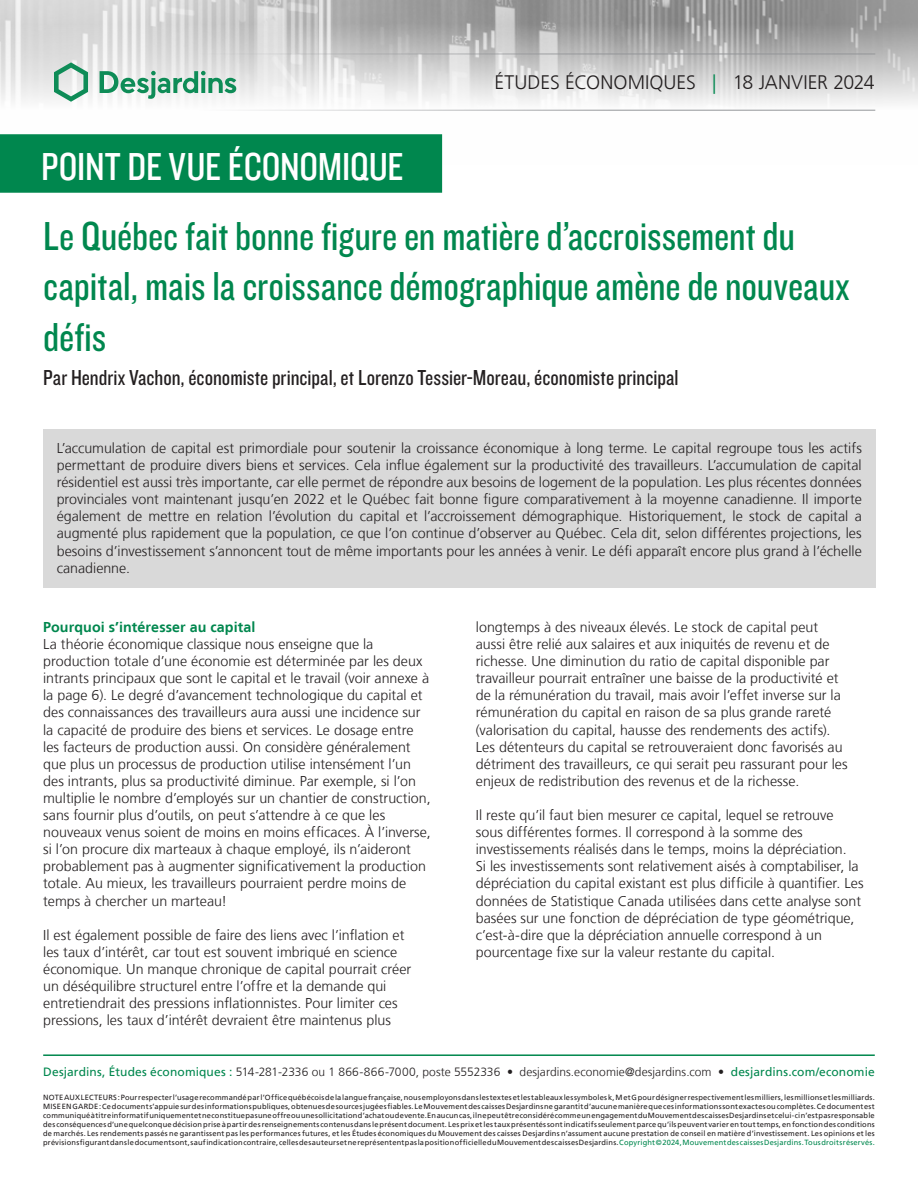
<style>
.page{position:relative;width:918px;height:1188px;background:#fff}
.page>*{position:absolute;margin:0;border:0;box-sizing:border-box;transform-origin:0 0}
.Pub_Titre{font:42px/50.4px "Knockout 29 Junior Ltweight";letter-spacing:-.005em;color:#00874e}
.t1{font:40.5px "Knockout 29 Junior Ltweight";letter-spacing:-.005em;color:#fff}
.Pub_Signature{font:22.5px "Knockout 29 Junior Ltweight";color:#231f20}
.t2{font:300 19.5px "Frutiger LT";color:#231f20}
.Encadre_Texte{font:300 14.25px/17.1px "Frutiger LT";color:#231f20}
.Texte_Titre{font:700 14.25px "Frutiger LT";letter-spacing:.005em;color:#00874e}
.t3{font:300 12px "Frutiger LT";letter-spacing:.005em;color:#231f20}
.t4{font:7.5px/9px "Frutiger LT";letter-spacing:.025em;color:#231f20;text-align:justify}
.s1{color:#00874e}
.s2{font-weight:400;color:#00874e}
</style>
<div class="page">
<img style="left:0;top:0;width:918px;height:164px">
<hr style="left:43px;top:54px;width:832px;height:1px;background:#939598">
<hr style="left:43px;top:110px;width:832px;height:1px;background:#939598">
<svg style="left:54px;top:62px;width:34px;height:40px"></svg>
<svg style="left:100px;top:71px;width:136px;height:28px"></svg>
<div style="left:0;top:135px;width:441px;height:57px;background:#00874e"></div>
<div style="left:0;top:134px;width:442px;height:59px;border:2px solid #00874e"></div>
<hr style="left:43px;top:1054px;width:832px;height:2px;background:#00874e">
<div style="left:43px;top:429px;width:832px;height:159px;background:#d9d9d9"></div>
<h2 class="t1" style="left:41px;top:140px;width:364px">POINT DE VUE ÉCONOMIQUE</h2>
<p class="t2" style="left:495px;top:72px;width:382px">ÉTUDES ÉCONOMIQUES <span class="s1">|</span> 18 JANVIER 2024</p>
<p class="Pub_Titre" style="left:43px;top:209px;width:808px">Le Québec fait bonne figure en matière d’accroissement du capital, mais la croissance démographique amène de nouveaux défis</p>
<p class="Pub_Signature" style="left:43px;top:363px;width:637px">Par Hendrix Vachon, économiste principal, et Lorenzo Tessier-Moreau, économiste principal</p>
<p class="Encadre_Texte" style="left:57px;top:440px;width:807px;text-align:justify">L’accumulation de capital est primordiale pour soutenir la croissance économique à long terme. Le capital regroupe tous les actifs permettant de produire divers biens et services. Cela influe également sur la productivité des travailleurs. L’accumulation de capital résidentiel est aussi très importante, car elle permet de répondre aux besoins de logement de la population. Les plus récentes données provinciales vont maintenant jusqu’en 2022 et le Québec fait bonne figure comparativement à la moyenne canadienne. Il importe également de mettre en relation l’évolution du capital et l’accroissement démographique. Historiquement, le stock de capital a augmenté plus rapidement que la population, ce que l’on continue d’observer au Québec. Cela dit, selon différentes projections, les besoins d’investissement s’annoncent tout de même importants pour les années à venir. Le défi apparaît encore plus grand à l’échelle canadienne.</p>
<p class="Texte_Titre" style="left:43px;top:619px;width:214px">Pourquoi s’intéresser au capital</p>
<p class="Encadre_Texte" style="left:43px;top:636px;width:389px">La théorie économique classique nous enseigne que la production totale d’une économie est déterminée par les deux intrants principaux que sont le capital et le travail (voir annexe à la page 6). Le degré d’avancement technologique du capital et des connaissances des travailleurs aura aussi une incidence sur la capacité de produire des biens et services. Le dosage entre les facteurs de production aussi. On considère généralement que plus un processus de production utilise intensément l’un des intrants, plus sa productivité diminue. Par exemple, si l’on multiplie le nombre d’employés sur un chantier de construction, sans fournir plus d’outils, on peut s’attendre à ce que les nouveaux venus soient de moins en moins efficaces. À l’inverse, si l’on procure dix marteaux à chaque employé, ils n’aideront probablement pas à augmenter significativement la production totale. Au mieux, les travailleurs pourraient perdre moins de temps à chercher un marteau!</p>
<p class="Encadre_Texte" style="left:43px;top:926px;width:370px">Il est également possible de faire des liens avec l’inflation et les taux d’intérêt, car tout est souvent imbriqué en science économique. Un manque chronique de capital pourrait créer un déséquilibre structurel entre l’offre et la demande qui entretiendrait des pressions inflationnistes. Pour limiter ces pressions, les taux d’intérêt devraient être maintenus plus</p>
<p class="Encadre_Texte" style="left:476px;top:619px;width:373px">longtemps à des niveaux élevés. Le stock de capital peut aussi être relié aux salaires et aux iniquités de revenu et de richesse. Une diminution du ratio de capital disponible par travailleur pourrait entraîner une baisse de la productivité et de la rémunération du travail, mais avoir l’effet inverse sur la rémunération du capital en raison de sa plus grande rareté (valorisation du capital, hausse des rendements des actifs).<br>Les détenteurs du capital se retrouveraient donc favorisés au détriment des travailleurs, ce qui serait peu rassurant pour les enjeux de redistribution des revenus et de la richesse.</p>
<p class="Encadre_Texte" style="left:476px;top:807px;width:389px">Il reste qu’il faut bien mesurer ce capital, lequel se retrouve sous différentes formes. Il correspond à la somme des investissements réalisés dans le temps, moins la dépréciation.<br>Si les investissements sont relativement aisés à comptabiliser, la dépréciation du capital existant est plus difficile à quantifier. Les données de Statistique Canada utilisées dans cette analyse sont basées sur une fonction de dépréciation de type géométrique, c’est-à-dire que la dépréciation annuelle correspond à un pourcentage fixe sur la valeur restante du capital.</p>
<p class="t3" style="left:43px;top:1065px;width:833px"><span class="s2">Desjardins, Études économiques :</span> 514‑281‑2336 ou 1 866‑866‑7000, poste 5552336 • desjardins.economie@desjardins.com • <span class="s2">desjardins.com/economie</span></p>
<p class="t4" style="left:43px;top:1093px;width:833px">NOTE AUX LECTEURS: Pour respecter l’usage recommandé par l’Office québécois de la langue française, nous employons dans les textes et les tableaux les symboles k, M et G pour désigner respectivement les milliers, les millions et les milliards.<br>MISE EN GARDE: Ce document s’appuie sur des informations publiques, obtenues de sources jugées fiables. Le Mouvement des caisses Desjardins ne garantit d’aucune manière que ces informations sont exactes ou complètes. Ce document est communiqué à titre informatif uniquement et ne constitue pas une offre ou une sollicitation d’achat ou de vente. En aucun cas, il ne peut être considéré comme un engagement du Mouvement des caisses Desjardins et celui-ci n’est pas responsable des conséquences d’une quelconque décision prise à partir des renseignements contenus dans le présent document. Les prix et les taux présentés sont indicatifs seulement parce qu’ils peuvent varier en tout temps, en fonction des conditions de marchés. Les rendements passés ne garantissent pas les performances futures, et les Études économiques du Mouvement des caisses Desjardins n’assument aucune prestation de conseil en matière d’investissement. Les opinions et les prévisions figurant dans le document sont, sauf indication contraire, celles des auteurs et ne représentent pas la position officielle du Mouvement des caisses Desjardins. <span class="s1">Copyright©2024, Mouvement des caisses Desjardins. Tous droits réservés.</span></p>
</div>
